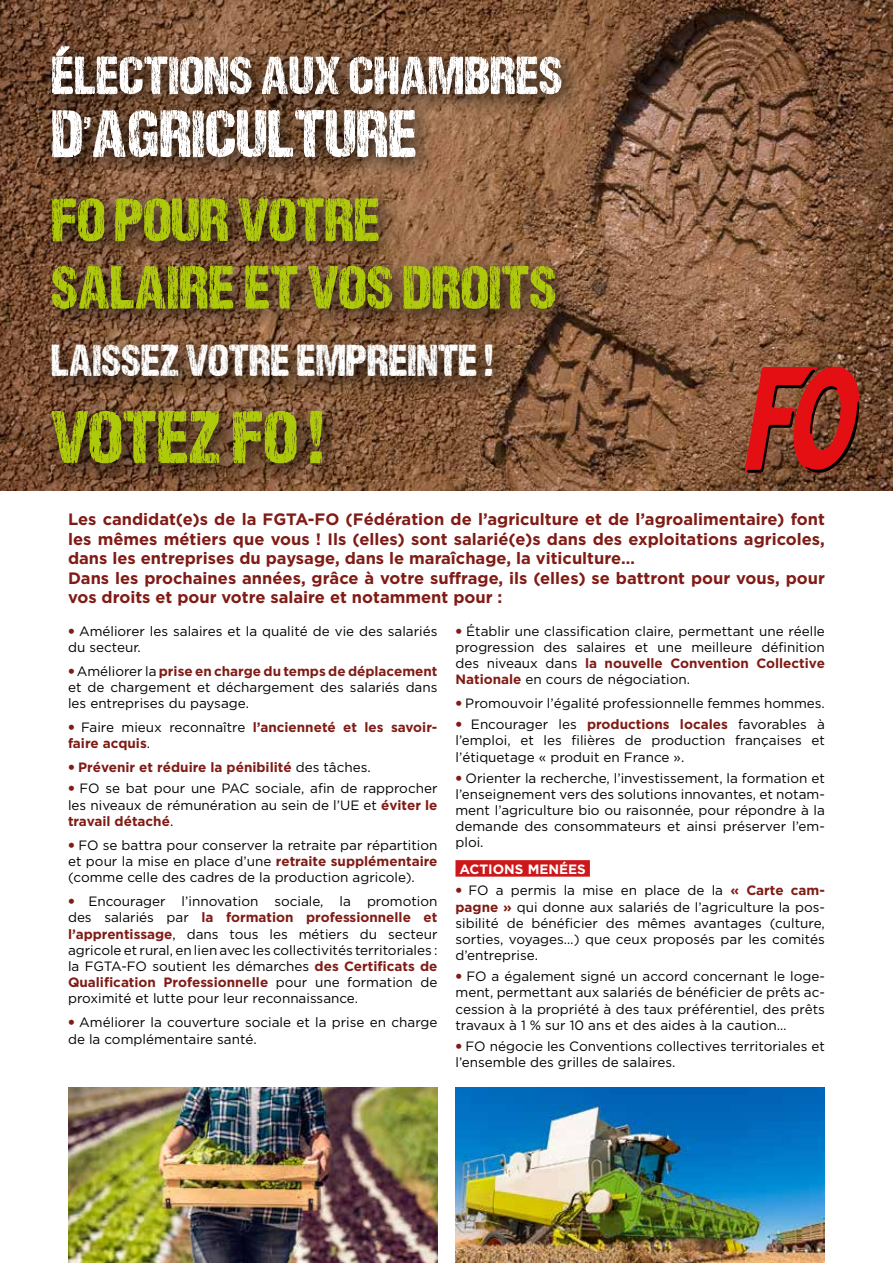
<style>
.page{position:relative;width:893px;height:1263px;background:#fff}
.page>*{position:absolute;margin:0;border:0;box-sizing:border-box;transform-origin:0 0}
.t1{font:900 75px "DCC Sharp Distress";color:#afca0b}
.t2{font:900 67.5px "DCC Sharp Distress";color:#fff}
.t3{font:900 61.5px/67.5px "DCC Sharp Distress";color:#afca0b}
.t4{font:900 54px "DCC Sharp Distress";color:#fff}
.t5{font:900 45px "DCC Sharp Distress";color:#fff}
.t6{font:700 16.5px/19.5px "Gotham";color:#801b15}
.t7{font:13.5px/16.2px "Gotham";color:#000;text-align:justify}
.t8{font:700 13.5px/16.2px "Gotham";color:#801b15}
.t9{font:700 13.5px "Gotham";color:#fff}
.s1{font-weight:900;color:#801b15}
.s2{font-weight:700;color:#801b15}
.s3{font-weight:900}
.s4{font-weight:400;color:#000}
</style>
<div class="page">
<img style="left:0;top:0;width:893px;height:491px">
<img style="left:68px;top:1087px;width:369px;height:176px">
<img style="left:455px;top:1087px;width:370px;height:176px">
<div style="left:39px;top:34px;width:546px;height:454px;background:#000;opacity:.75"></div>
<div style="left:455px;top:860px;width:135px;height:17px;background:#cd171a"></div>
<svg style="left:744px;top:367px;width:120px;height:109px;background:#a22a20"></svg>
<h3 class="t4" style="left:51px;top:45px;width:513px">ÉLECTIONS AUX CHAMBRES</h3>
<h2 class="t2" style="left:51px;top:96px;width:367px">D’AGRICULTURE</h2>
<h3 class="t3" style="left:51px;top:185px;width:507px">FO POUR VOTRE<br>SALAIRE ET VOS DROITS</h3>
<h3 class="t5" style="left:51px;top:335px;width:443px">LAISSEZ VOTRE EMPREINTE !</h3>
<h1 class="t1" style="left:51px;top:395px;width:274px">VOTEZ FO !</h1>
<p class="t6" style="left:68px;top:509px;width:758px">Les candidat(e)s de la FGTA-FO (Fédération de l’agriculture et de l’agroalimentaire) font les mêmes métiers que vous ! Ils (elles) sont salarié(e)s dans des exploitations agricoles, dans les entreprises du paysage, dans le maraîchage, la viticulture…<br>Dans les prochaines années, grâce à votre suffrage, ils (elles) se battront pour vous, pour vos droits et pour votre salaire et notamment pour :</p>
<p class="t7" style="left:68px;top:622px;width:371px"><span class="s1">•</span> Améliorer les salaires et la qualité de vie des salariés du secteur.</p>
<p class="t7" style="left:68px;top:663px;width:371px"><span class="s1">•</span> Améliorer la <span class="s2">prise en charge du temps de déplacement </span>et de chargement et déchargement des salariés dans les entreprises du paysage.</p>
<p class="t8" style="left:68px;top:719px;width:371px"><span class="s3">•</span> <span class="s4">Faire mieux reconnaître</span> l’ancienneté et les savoir&shy;faire acquis<span class="s4">.</span></p>
<p class="t8" style="left:68px;top:759px;width:304px"><span class="s3">•</span> Prévenir et réduire la pénibilité <span class="s4">des tâches.</span></p>
<p class="t7" style="left:68px;top:780px;width:371px"><span class="s1">•</span> FO se bat pour une PAC sociale, afin de rapprocher les niveaux de rémunération au sein de l’UE et <span class="s2">éviter le travail détaché</span>.</p>
<p class="t7" style="left:68px;top:837px;width:371px"><span class="s1">•</span> FO se battra pour conserver la retraite par répartition et pour la mise en place d’une <span class="s2">retraite supplémentaire </span>(comme celle des cadres de la production agricole).</p>
<p class="t7" style="left:68px;top:893px;width:371px"><span class="s1">•</span> Encourager l’innovation sociale, la promotion des salariés par <span class="s2">la formation professionnelle et l’apprentissage</span>, dans tous les métiers du secteur agricole et rural, en lien avec les collectivités territoriales : la FGTA-FO soutient les démarches <span class="s2">des Certificats de Qualification Professionnelle</span> pour une formation de proximité et lutte pour leur reconnaissance.</p>
<p class="t7" style="left:68px;top:1014px;width:371px"><span class="s1">•</span> Améliorer la couverture sociale et la prise en charge de la complémentaire santé.</p>
<p class="t7" style="left:455px;top:622px;width:371px"><span class="s1">•</span> Établir une classification claire, permettant une réelle progression des salaires et une meilleure définition des niveaux dans <span class="s2">la nouvelle Convention Collective Nationale</span> en cours de négociation.</p>
<p class="t7" style="left:455px;top:695px;width:371px"><span class="s1">•</span> Promouvoir l’égalité professionnelle femmes hommes.</p>
<p class="t7" style="left:455px;top:716px;width:371px"><span class="s1">•</span> Encourager les <span class="s2">productions locales</span> favorables à l’emploi, et les filières de production françaises et l’étiquetage « produit en France ».</p>
<p class="t7" style="left:455px;top:769px;width:371px"><span class="s1">•</span> Orienter la recherche, l’investissement, la formation et l’enseignement vers des solutions innovantes, et notam&shy;ment l’agriculture bio ou raisonnée, pour répondre à la demande des consommateurs et ainsi préserver l’em&shy;ploi.</p>
<p class="t9" style="left:459px;top:862px;width:128px">ACTIONS MENÉES</p>
<p class="t7" style="left:455px;top:882px;width:371px"><span class="s1">•</span> FO a permis la mise en place de la <span class="s2">« Carte cam&shy;pagne »</span> qui donne aux salariés de l’agriculture la pos&shy;sibilité de bénéficier des mêmes avantages (culture, sorties, voyages…) que ceux proposés par les comités d’entreprise.</p>
<p class="t7" style="left:455px;top:968px;width:371px"><span class="s1">•</span> FO a également signé un accord concernant le loge&shy;ment, permettant aux salariés de bénéficier de prêts ac&shy;cession à la propriété à des taux préférentiel, des prêts travaux à 1 % sur 10 ans et des aides à la caution…</p>
<p class="t7" style="left:455px;top:1038px;width:371px"><span class="s1">•</span> FO négocie les Conventions collectives territoriales et l’ensemble des grilles de salaires.</p>
</div>
